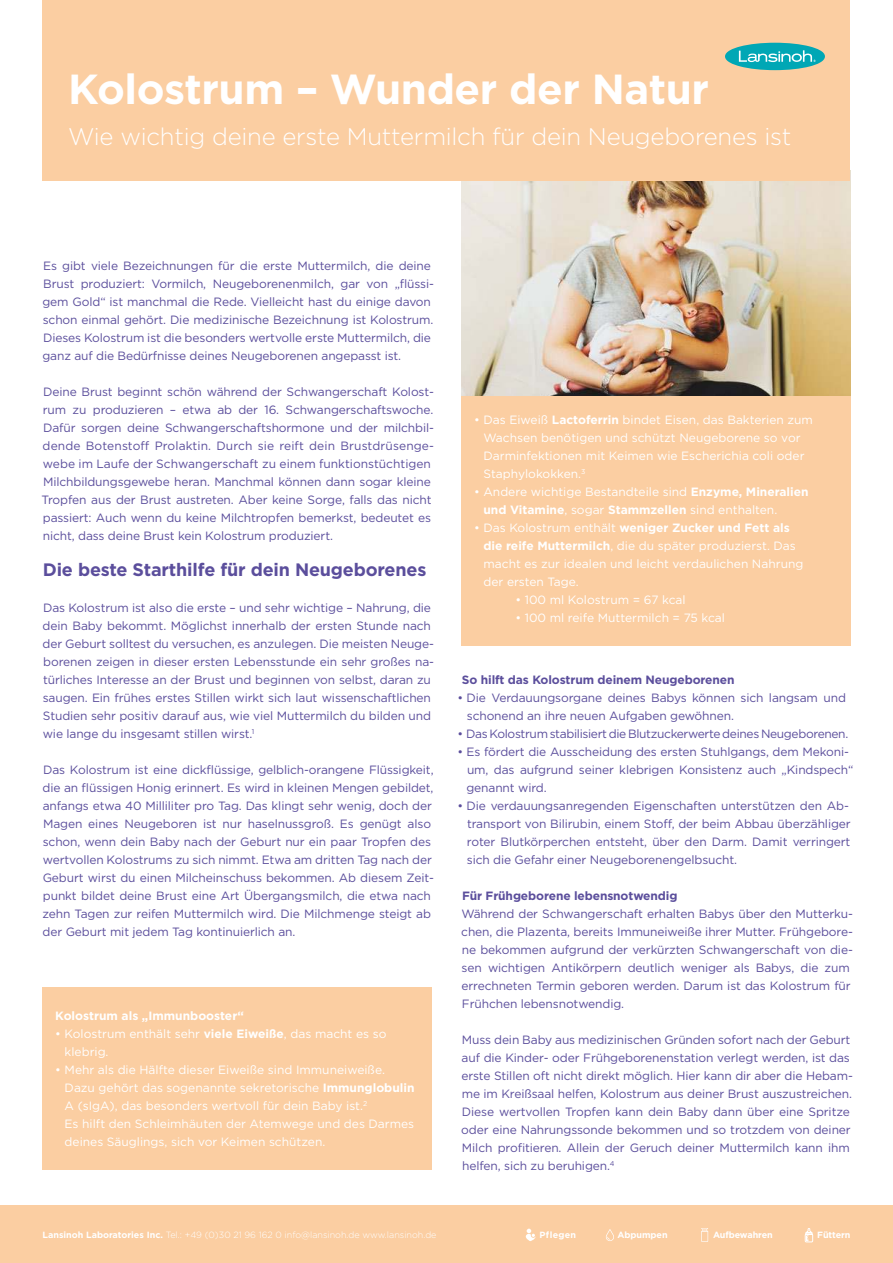
<style>
.page{position:relative;width:893px;height:1263px;background:#fff}
.page>*{position:absolute;margin:0;border:0;box-sizing:border-box;transform-origin:0 0}
.t1{font:700 42px "Gotham";letter-spacing:-.01em;color:#fff}
.t2{font:300 24px "Gotham";letter-spacing:-.01em;color:#fff}
.t3{font:700 18px "Gotham";letter-spacing:-.01em;color:#5b4e9c}
.t4{font:12px/18px "Gotham";letter-spacing:-.01em;color:#5b4e9c}
.t5{font:12px/18px "Gotham";color:#fff}
.t6{font:700 12px "Gotham";letter-spacing:-.01em;color:#5b4e9c}
.t7{font:12px "Gotham";letter-spacing:-.03em;color:#5b4e9c}
.t8{font:700 12px "Gotham";color:#fff}
.t9{font:300 9px "Gotham";color:#fff}
.t10{font:700 9px "Gotham";letter-spacing:-.01em;color:#fff}
.t11{font:700 9px "Gotham";letter-spacing:.03em;color:#fff}
.s1{font-weight:700}
</style>
<div class="page">
<img style="left:461px;top:181px;width:389px;height:215px">
<div style="left:43px;top:0;width:807px;height:181px;background:#fbcea2"></div>
<svg style="left:725px;top:43px;width:100px;height:27px"></svg>
<div style="left:0;top:1206px;width:893px;height:57px;background:#fbcea2"></div>
<svg style="left:526px;top:1229px;width:10px;height:12px"></svg>
<svg style="left:606px;top:1229px;width:8px;height:12px"></svg>
<svg style="left:805px;top:1228px;width:8px;height:14px"></svg>
<svg style="left:701px;top:1228px;width:7px;height:14px"></svg>
<div style="left:43px;top:987px;width:389px;height:183px;background:#fbcea2"></div>
<div style="left:461px;top:396px;width:389px;height:250px;background:#fbcea2"></div>
<h1 class="t1" style="left:68px;top:70px;width:643px">Kolostrum – Wunder der Natur</h1>
<h2 class="t2" style="left:68px;top:125px;width:725px">Wie wichtig deine erste Muttermilch für dein Neugeborenes ist</h2>
<p class="t4" style="left:42px;top:257px;width:393px">Es gibt viele Bezeichnungen für die erste Muttermilch, die deine Brust produziert: Vormilch, Neugeborenenmilch, gar von „flüssi&shy;gem Gold“ ist manchmal die Rede. Vielleicht hast du einige davon schon einmal gehört. Die medizinische Bezeichnung ist Kolostrum.<br>Dieses Kolostrum ist die besonders wertvolle erste Muttermilch, die ganz auf die Bedürfnisse deines Neugeborenen angepasst ist.</p>
<p class="t4" style="left:42px;top:383px;width:394px">Deine Brust beginnt schön während der Schwangerschaft Kolost&shy;rum zu produzieren – etwa ab der 16. Schwangerschaftswoche.<br>Dafür sorgen deine Schwangerschaftshormone und der milchbil&shy;dende Botenstoff Prolaktin. Durch sie reift dein Brustdrüsenge&shy;webe im Laufe der Schwangerschaft zu einem funktionstüchtigen Milchbildungsgewebe heran. Manchmal können dann sogar kleine Tropfen aus der Brust austreten. Aber keine Sorge, falls das nicht passiert: Auch wenn du keine Milchtropfen bemerkst, bedeutet es nicht, dass deine Brust kein Kolostrum produziert.</p>
<h3 class="t3" style="left:43px;top:562px;width:385px">Die beste Starthilfe für dein Neugeborenes</h3>
<p class="t4" style="left:43px;top:599px;width:393px">Das Kolostrum ist also die erste – und sehr wichtige – Nahrung, die dein Baby bekommt. Möglichst innerhalb der ersten Stunde nach der Geburt solltest du versuchen, es anzulegen. Die meisten Neuge&shy;borenen zeigen in dieser ersten Lebensstunde ein sehr großes na&shy;türliches Interesse an der Brust und beginnen von selbst, daran zu saugen. Ein frühes erstes Stillen wirkt sich laut wissenschaftlichen Studien sehr positiv darauf aus, wie viel Muttermilch du bilden und wie lange du insgesamt stillen wirst.<sup>1</sup></p>
<p class="t4" style="left:42px;top:761px;width:393px">Das Kolostrum ist eine dickflüssige, gelblich-orangene Flüssigkeit, die an flüssigen Honig erinnert. Es wird in kleinen Mengen gebildet, anfangs etwa 40 Milliliter pro Tag. Das klingt sehr wenig, doch der Magen eines Neugeboren ist nur haselnussgroß. Es genügt also schon, wenn dein Baby nach der Geburt nur ein paar Tropfen des wertvollen Kolostrums zu sich nimmt. Etwa am dritten Tag nach der Geburt wirst du einen Milcheinschuss bekommen. Ab diesem Zeit&shy;punkt bildet deine Brust eine Art Übergangsmilch, die etwa nach zehn Tagen zur reifen Muttermilch wird. Die Milchmenge steigt ab der Geburt mit jedem Tag kontinuierlich an.</p>
<p class="t8" style="left:55px;top:1011px;width:190px">Kolostrum als „Immunbooster“</p>
<p class="t5" style="left:65px;top:1025px;width:323px;text-indent:-9px">• Kolostrum enthält sehr <span class="s1">viele Eiweiße</span>, das macht es so klebrig.</p>
<p class="t5" style="left:65px;top:1061px;width:351px;text-indent:-9px">• Mehr als die Hälfte dieser Eiweiße sind Immuneiweiße.<br>Dazu gehört das sogenannte sekretorische <span class="s1">Immunglobulin </span>A (sIgA), das besonders wertvoll für dein Baby ist.<sup>2<br></sup>Es hilft den Schleimhäuten der Atemwege und des Darmes deines Säuglings, sich vor Keimen schützen.</p>
<p class="t5" style="left:483px;top:411px;width:331px;text-indent:-9px">• Das Eiweiß <span class="s1">Lactoferrin</span> bindet Eisen, das Bakterien zum Wachsen benötigen und schützt Neugeborene so vor Darminfektionen mit Keimen wie Escherichia coli oder Staphylokokken.<sup>3</sup></p>
<p class="t5" style="left:483px;top:483px;width:327px;text-indent:-9px">• Andere wichtige Bestandteile sind <span class="s1">Enzyme, Mineralien und Vitamine</span>, sogar <span class="s1">Stammzellen</span> sind enthalten.</p>
<p class="t5" style="left:483px;top:519px;width:321px;text-indent:-9px">• Das Kolostrum enthält <span class="s1">weniger Zucker und Fett als die reife Muttermilch</span>, die du später produzierst. Das macht es zur idealen und leicht verdaulichen Nahrung der ersten Tage.</p>
<p class="t5" style="left:515px;top:591px;width:172px">• 100 ml Kolostrum = 67 kcal</p>
<p class="t5" style="left:515px;top:609px;width:211px">• 100 ml reife Muttermilch = 75 kcal</p>
<p class="t6" style="left:462px;top:674px;width:274px">So hilft das Kolostrum deinem Neugeborenen</p>
<p class="t4" style="left:467px;top:689px;width:381px;text-indent:-9px">• Die Verdauungsorgane deines Babys können sich langsam und schonend an ihre neuen Aufgaben gewöhnen.</p>
<p class="t7" style="left:457px;top:728px;width:392px">• Das Kolostrum stabilisiert die Blutzuckerwerte deines Neugeborenen.</p>
<p class="t4" style="left:466px;top:743px;width:389px;text-indent:-9px">• Es fördert die Ausscheidung des ersten Stuhlgangs, dem Mekoni&shy;um, das aufgrund seiner klebrigen Konsistenz auch „Kindspech“ genannt wird.</p>
<p class="t4" style="left:467px;top:797px;width:385px;text-indent:-9px">• Die verdauungsanregenden Eigenschaften unterstützen den Ab&shy;transport von Bilirubin, einem Stoff, der beim Abbau überzähliger roter Blutkörperchen entsteht, über den Darm. Damit verringert sich die Gefahr einer Neugeborenengelbsucht.</p>
<p class="t6" style="left:462px;top:890px;width:217px">Für Frühgeborene lebensnotwendig</p>
<p class="t4" style="left:461px;top:905px;width:393px">Während der Schwangerschaft erhalten Babys über den Mutterku&shy;chen, die Plazenta, bereits Immuneiweiße ihrer Mutter. Frühgebore&shy;ne bekommen aufgrund der verkürzten Schwangerschaft von die&shy;sen wichtigen Antikörpern deutlich weniger als Babys, die zum errechneten Termin geboren werden. Darum ist das Kolostrum für Frühchen lebensnotwendig.</p>
<p class="t4" style="left:461px;top:1031px;width:393px">Muss dein Baby aus medizinischen Gründen sofort nach der Geburt auf die Kinder- oder Frühgeborenenstation verlegt werden, ist das erste Stillen oft nicht direkt möglich. Hier kann dir aber die Hebam&shy;me im Kreißsaal helfen, Kolostrum aus deiner Brust auszustreichen.<br>Diese wertvollen Tropfen kann dein Baby dann über eine Spritze oder eine Nahrungssonde bekommen und so trotzdem von deiner Milch profitieren. Allein der Geruch deiner Muttermilch kann ihm helfen, sich zu beruhigen.<sup>4</sup></p>
<p class="t10" style="left:713px;top:1231px;width:61px">Aufbewahren</p>
<p class="t9" style="left:43px;top:1231px;width:395px"><span class="s1">Lansinoh Laboratories Inc.</span> Tel.: +49 (0)30 21 96 162 0 info@lansinoh.de www.lansinoh.de</p>
<p class="t11" style="left:540px;top:1231px;width:38px">Pflegen</p>
<p class="t10" style="left:618px;top:1231px;width:51px">Abpumpen</p>
<p class="t10" style="left:817px;top:1231px;width:35px">Füttern</p>
</div>
